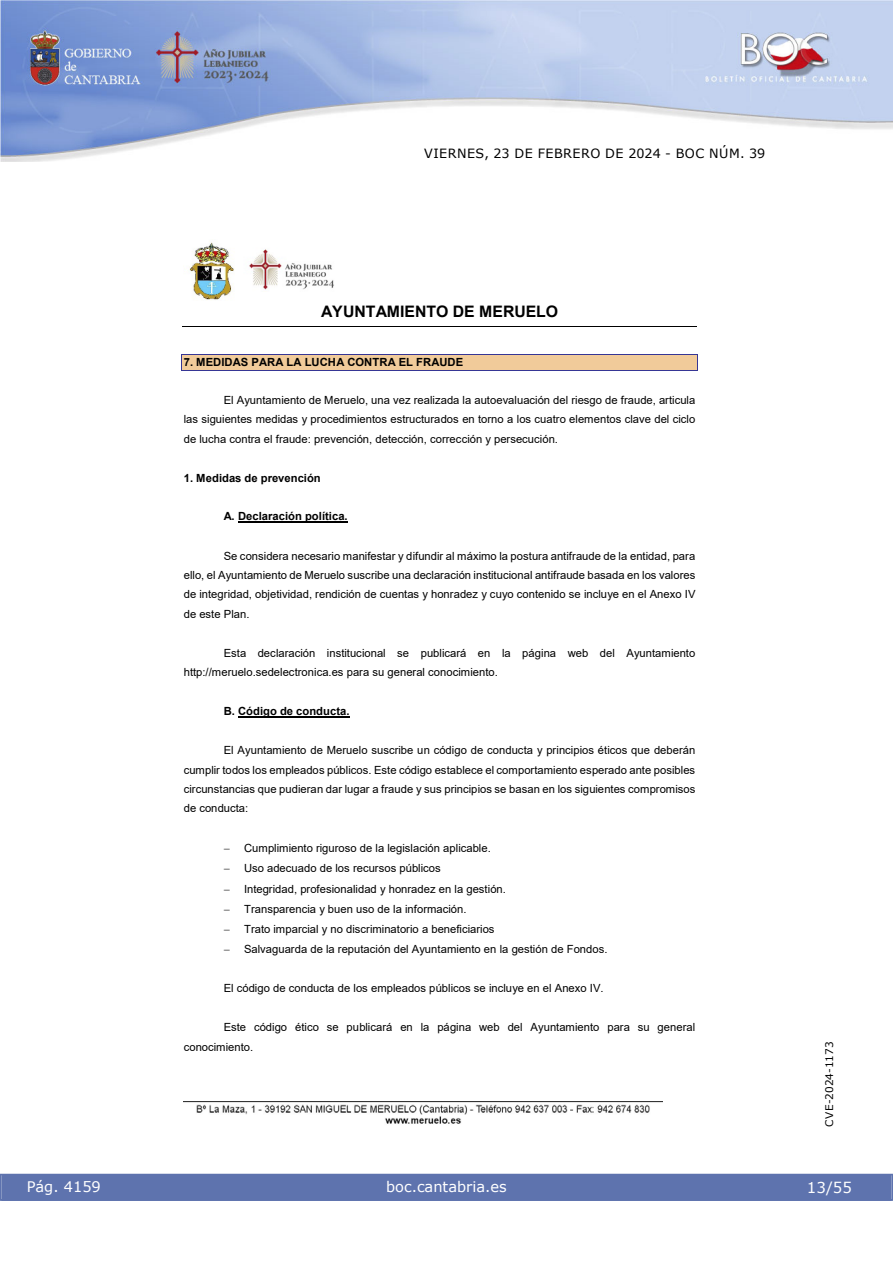
<style>
.page{position:relative;width:893px;height:1263px;background:#fff}
.page>*{position:absolute;margin:0;border:0;box-sizing:border-box;transform-origin:0 0}
.t1{font:700 15.9px "Arial";color:#000}
.t2{font:15px "Verdana";color:#fff}
.t3{font:14.55px "Verdana";color:#fff}
.t4{font:12.75px "Verdana";letter-spacing:.035em;color:#000}
.t5{font:11.25px/19.5px "Arial";color:#000;text-align:justify}
.t6{font:700 11.25px "Arial";letter-spacing:.005em;color:#000}
.t7{font:10.5px "Verdana";color:#000}
</style>
<div class="page">
<img style="left:0;top:0;width:893px;height:161px">
<div style="left:1px;top:1174px;width:890px;height:27px;background:#5e73ae"></div>
<hr style="left:182px;top:326px;width:515px;height:1px;background:#000">
<img style="left:189px;top:241px;width:145px;height:59px">
<img style="left:184px;top:1102px;width:479px;height:22px">
<div style="left:182px;top:355px;width:515px;height:15px;background:#f1cb9a"></div>
<hr style="left:182px;top:354px;width:515px;height:1px;background:#363695">
<hr style="left:182px;top:370px;width:515px;height:1px;background:#363695">
<svg style="left:697px;top:354px;width:1px;height:17px"></svg>
<hr style="left:238px;top:522px;width:110px;height:1px;background:#000">
<hr style="left:238px;top:716px;width:112px;height:1px;background:#000">
<p class="t4" style="left:424px;top:144px;width:342px">VIERNES, 23 DE FEBRERO DE 2024 - BOC NÚM. 39</p>
<p class="t1" style="left:321px;top:301px;width:238px">AYUNTAMIENTO DE MERUELO</p>
<p class="t6" style="left:184px;top:354px;width:281px">7. MEDIDAS PARA LA LUCHA CONTRA EL FRAUDE</p>
<p class="t5" style="left:184px;top:390px;width:513px;text-indent:40px">El Ayuntamiento de Meruelo, una vez realizada la autoevaluación del riesgo de fraude, articula las siguientes medidas y procedimientos estructurados en torno a los cuatro elementos clave del ciclo de lucha contra el fraude: prevención, detección, corrección y persecución.</p>
<p class="t6" style="left:184px;top:470px;width:139px">1. Medidas de prevención</p>
<p class="t6" style="left:224px;top:509px;width:125px">A. Declaración política.</p>
<p class="t5" style="left:184px;top:546px;width:513px;text-indent:40px">Se considera necesario manifestar y difundir al máximo la postura antifraude de la entidad, para ello, el Ayuntamiento de Meruelo suscribe una declaración institucional antifraude basada en los valores de integridad, objetividad, rendición de cuentas y honradez y cuyo contenido se incluye en el Anexo IV de este Plan.</p>
<p class="t5" style="left:184px;top:643px;width:513px;text-indent:40px">Esta declaración institucional se publicará en la página web del Ayuntamiento http://meruelo.sedelectronica.es para su general conocimiento.</p>
<p class="t6" style="left:224px;top:703px;width:127px">B. Código de conducta.</p>
<p class="t5" style="left:184px;top:740px;width:513px;text-indent:40px">El Ayuntamiento de Meruelo suscribe un código de conducta y principios éticos que deberán cumplir todos los empleados públicos. Este código establece el comportamiento esperado ante posibles circunstancias que pudieran dar lugar a fraude y sus principios se basan en los siguientes compromisos de conducta:</p>
<p class="t5" style="left:244px;top:838px;width:248px">Cumplimiento riguroso de la legislación aplicable.</p>
<p class="t5" style="left:244px;top:858px;width:198px">Uso adecuado de los recursos públicos</p>
<p class="t5" style="left:244px;top:879px;width:263px">Integridad, profesionalidad y honradez en la gestión.</p>
<p class="t5" style="left:244px;top:899px;width:224px">Transparencia y buen uso de la información.</p>
<p class="t5" style="left:244px;top:919px;width:252px">Trato imparcial y no discriminatorio a beneficiarios</p>
<p class="t5" style="left:244px;top:939px;width:365px">Salvaguarda de la reputación del Ayuntamiento en la gestión de Fondos.</p>
<p class="t5" style="left:224px;top:978px;width:381px">El código de conducta de los empleados públicos se incluye en el Anexo IV.</p>
<p class="t5" style="left:184px;top:1017px;width:513px;text-indent:40px">Este código ético se publicará en la página web del Ayuntamiento para su general conocimiento.</p>
<p class="t3" style="left:27px;top:1177px;width:76px">Pág. 4159</p>
<p class="t3" style="left:386px;top:1177px;width:122px">boc.cantabria.es</p>
<p class="t7" style="left:822px;top:1126px;width:87px;rotate:-90deg">CVE-2024-1173</p>
<h2 class="t2" style="left:807px;top:1177px;width:46px">13/55</h2>
</div>
